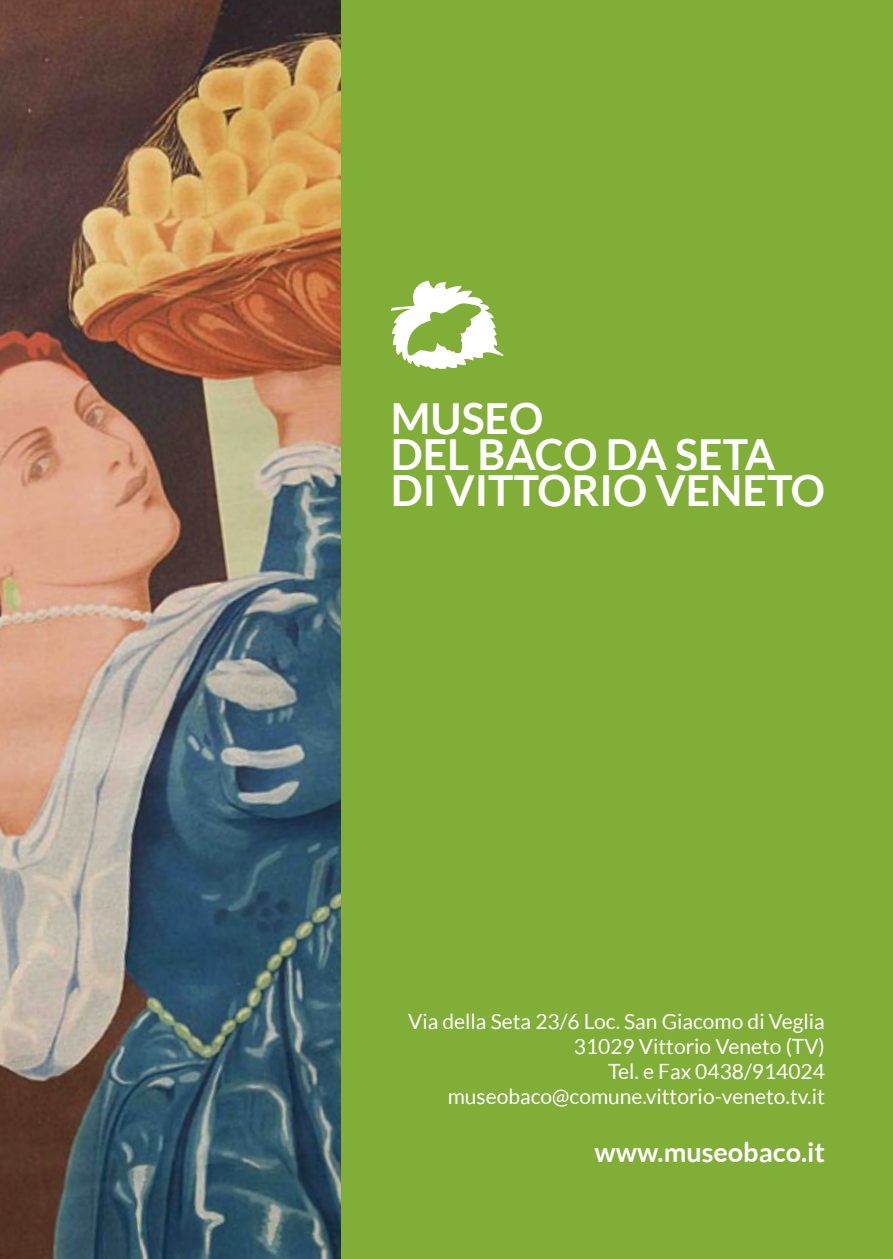
<style>
.page{position:relative;width:893px;height:1259px;background:#fff}
.page>*{position:absolute;margin:0;border:0;box-sizing:border-box;transform-origin:0 0}
.Paragraph_Style3{font:700 42.6px "Lato";color:#fff}
.Paragraph_Style2{font:700 27px "Lato";color:#fff}
.Paragraph_Style1{font:21px "Lato";color:#fff}
.Paragraph_Style2-2{font:21px "Lato";color:#fff}
</style>
<div class="page">
<div style="left:340px;top:0;width:553px;height:1259px;background:#80ae37"></div>
<img style="left:0;top:0;width:340px;height:1259px">
<svg style="left:391px;top:281px;width:113px;height:88px"></svg>
<p class="Paragraph_Style3" style="left:391px;top:394px;width:154px">MUSEO</p>
<p class="Paragraph_Style3" style="left:391px;top:430px;width:386px">DEL BACO DA SETA</p>
<p class="Paragraph_Style3" style="left:391px;top:466px;width:436px">DI VITTORIO VENETO</p>
<p class="Paragraph_Style1" style="left:408px;top:1009px;width:418px">Via della Seta 23/6 Loc. San Giacomo di Veglia</p>
<p class="Paragraph_Style1" style="left:574px;top:1034px;width:253px">31029 Vittorio Veneto (TV)</p>
<p class="Paragraph_Style1" style="left:608px;top:1059px;width:218px">Tel. e Fax 0438/914024</p>
<p class="Paragraph_Style2-2" style="left:448px;top:1085px;width:379px">museobaco@comune.vittorio-veneto.tv.it</p>
<p class="Paragraph_Style2" style="left:594px;top:1136px;width:232px">www.museobaco.it</p>
</div>
